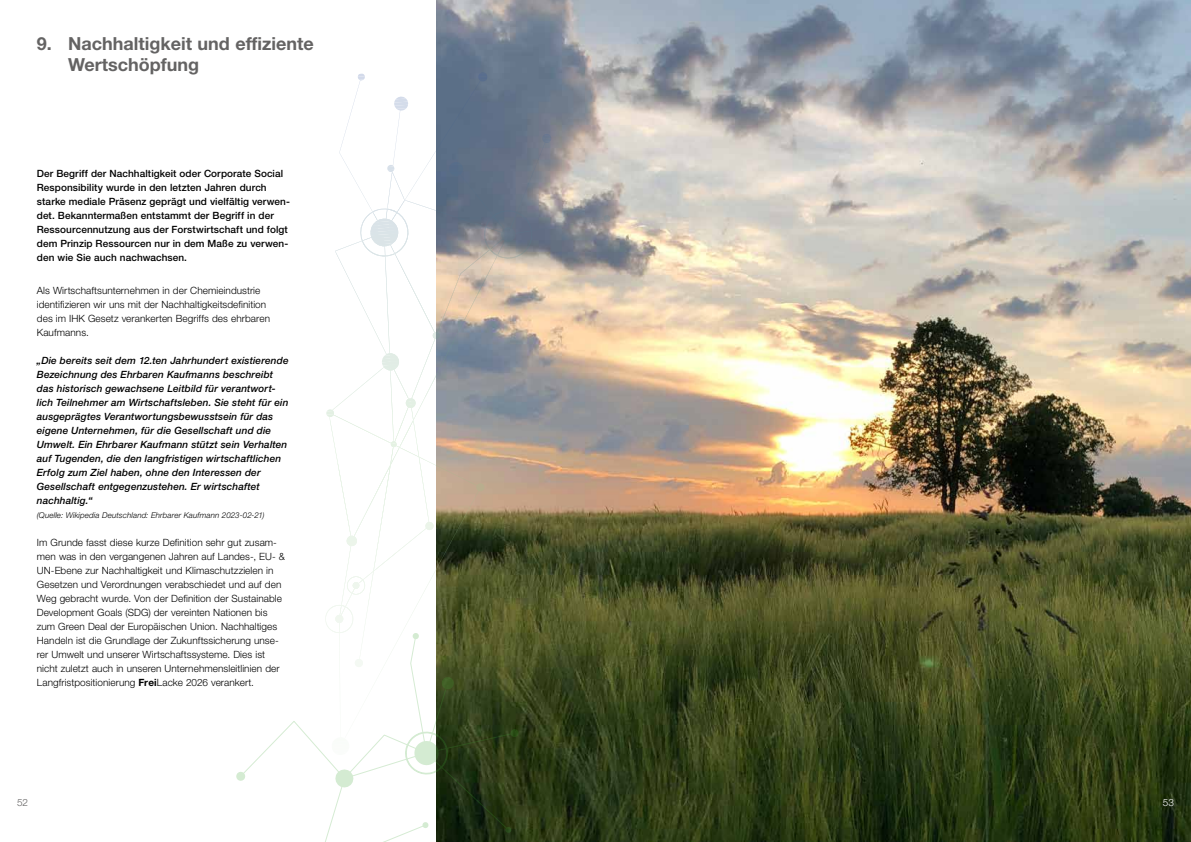
<style>
.page{position:relative;width:1191px;height:842px;background:#fff}
.page>*{position:absolute;margin:0;border:0;box-sizing:border-box;transform-origin:0 0}
.t1{font:700 18px/21px "Helvetica Neue LT Std";color:#646363}
.t2{font:300 10px/14px "Helvetica Neue LT Std";letter-spacing:.005em;color:#000}
.t3{font:italic 500 10px/14px "Helvetica Neue LT Std";letter-spacing:.01em;color:#000}
.t4{font:500 10px/14px "Helvetica Neue LT Std";letter-spacing:.01em;color:#000}
.t5{font:300 10px "Helvetica Neue LT Std";color:#646363}
.t6{font:300 10px "Helvetica Neue LT Std";color:#fff}
.t7{font:italic 300 8px "Helvetica Neue LT Std";letter-spacing:.015em;color:#000}
.s1{font-weight:700}
</style>
<div class="page">
<img style="left:437px;top:0;width:754px;height:842px">
<svg style="left:236px;top:72px;width:374px;height:770px"></svg>
<h1 class="t1" style="left:68px;top:32px;width:247px;text-indent:-31px">9. Nachhaltigkeit und effiziente<br>Wertschöpfung</h1>
<p class="t4" style="left:37px;top:167px;width:254px">Der Begriff der Nachhaltigkeit oder Corporate Social Responsibility wurde in den letzten Jahren durch starke mediale Präsenz geprägt und vielfältig verwen&shy;det. Bekanntermaßen entstammt der Begriff in der Ressourcennutzung aus der Forstwirtschaft und folgt dem Prinzip Ressourcen nur in dem Maße zu verwen&shy;den wie Sie auch nachwachsen.</p>
<p class="t2" style="left:37px;top:283px;width:235px">Als Wirtschaftsunternehmen in der Chemieindustrie identifizieren wir uns mit der Nachhaltigkeitsdefinition des im IHK Gesetz verankerten Begriffs des ehrbaren Kaufmanns.</p>
<p class="t3" style="left:37px;top:353px;width:253px">„Die bereits seit dem 12.ten Jahrhundert existierende Bezeichnung des Ehrbaren Kaufmanns beschreibt das historisch gewachsene Leitbild für verantwort&shy;lich Teilnehmer am Wirtschaftsleben. Sie steht für ein ausgeprägtes Verantwortungsbewusstsein für das eigene Unternehmen, für die Gesellschaft und die Umwelt. Ein Ehrbarer Kaufmann stützt sein Verhalten auf Tugenden, die den langfristigen wirtschaftlichen Erfolg zum Ziel haben, ohne den Interessen der Gesellschaft entgegenzustehen. Er wirtschaftet nachhaltig.“</p>
<p class="t7" style="left:37px;top:510px;width:229px">(Quelle: Wikipedia Deutschland: Ehrbarer Kaufmann 2023-02-21)</p>
<p class="t2" style="left:37px;top:535px;width:249px">Im Grunde fasst diese kurze Definition sehr gut zusam&shy;men was in den vergangenen Jahren auf Landes-, EU- &amp; UN-Ebene zur Nachhaltigkeit und Klimaschutzzielen in Gesetzen und Verordnungen verabschiedet und auf den Weg gebracht wurde. Von der Definition der Sustainable Development Goals (SDG) der vereinten Nationen bis zum Green Deal der Europäischen Union. Nachhaltiges Handeln ist die Grundlage der Zukunftssicherung unse&shy;rer Umwelt und unserer Wirtschaftssysteme. Dies ist nicht zuletzt auch in unseren Unternehmensleitlinien der Langfristpositionierung <span class="s1">Frei</span>Lacke 2026 verankert.</p>
<p class="t5" style="left:17px;top:796px;width:12px">52</p>
<p class="t6" style="left:1162px;top:796px;width:13px">53</p>
</div>
